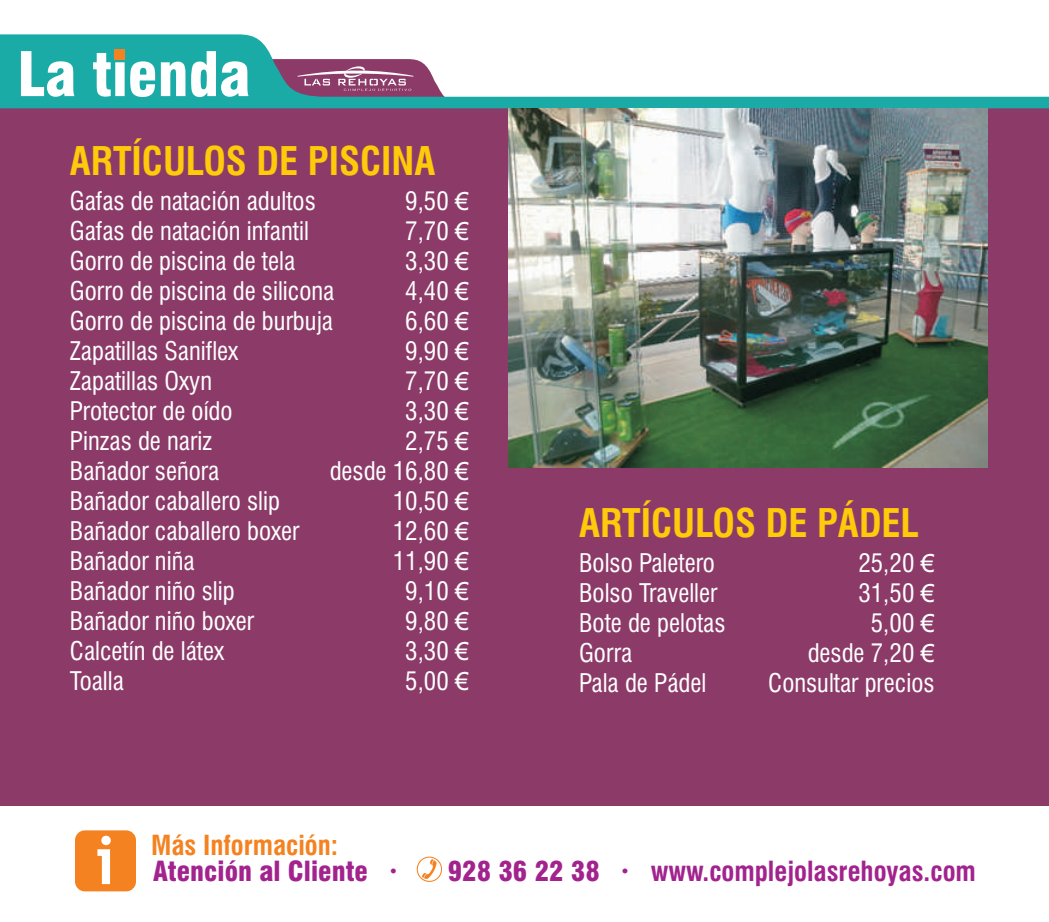
<style>
.page{position:relative;width:1049px;height:922px;background:#fff}
.page>*{position:absolute;margin:0;border:0;box-sizing:border-box;transform-origin:0 0}
.t1{font:700 66.5px "Trebuchet MS";color:#fff}
.t2{font:900 condensed 59.75px "Swiss 721 BT";color:#fff}
.t3{font:700 condensed 38.5px "Swiss 721 BT";color:#feca0a}
.t4{font:700 condensed 27px "Swiss 721 BT";color:#a2238e}
.t5{font:900 condensed 27px "Swiss 721 BT";color:#a2238e}
.t6{font:700 condensed 27px "Swiss 721 BT";color:#f58220}
.t7{font:condensed 25px/30px "Swiss 721 BT";color:#fff}
.s1{font-family:"Arial";font-stretch:normal}
.s2{font-weight:900}
</style>
<div class="page">
<div style="left:0;top:108px;width:1049px;height:697px;background:#8c3b69"></div>
<svg style="left:0;top:34px;width:1049px;height:74px"></svg>
<svg style="left:148px;top:59px;width:321px;height:46px"></svg>
<img style="left:509px;top:108px;width:479px;height:360px">
<div style="left:75px;top:830px;width:61px;height:61px;background:#f58220;border-radius:10px"></div>
<svg style="left:416px;top:856px;width:26px;height:26px"></svg>
<div style="left:114px;top:50px;width:11px;height:10px;background:#f58220"></div>
<h2 class="t2" style="left:17px;top:51px;width:235px">La tienda</h2>
<h3 class="t3" style="left:70px;top:145px;width:367px">ARTÍCULOS DE PISCINA</h3>
<p class="t7" style="left:70px;top:188px;width:266px">Gafas de natación adultos<br>Gafas de natación infantil<br>Gorro de piscina de tela<br>Gorro de piscina de silicona<br>Gorro de piscina de burbuja<br>Zapatillas Saniflex<br>Zapatillas Oxyn<br>Protector de oído<br>Pinzas de nariz<br>Bañador señora<br>Bañador caballero slip<br>Bañador caballero boxer<br>Bañador niña<br>Bañador niño slip<br>Bañador niño boxer<br>Calcetín de látex<br>Toalla</p>
<p class="t7" style="left:330px;top:188px;width:141px;text-align:right">9,50 <span class="s1">€<br></span>7,70 <span class="s1">€<br></span>3,30 <span class="s1">€<br></span>4,40 <span class="s1">€<br></span>6,60 <span class="s1">€<br></span>9,90 <span class="s1">€<br></span>7,70 <span class="s1">€<br></span>3,30 <span class="s1">€<br></span>2,75 <span class="s1">€<br></span>desde 16,80 <span class="s1">€<br></span>10,50 <span class="s1">€<br></span>12,60 <span class="s1">€<br></span>11,90 <span class="s1">€<br></span>9,10 <span class="s1">€<br></span>9,80 <span class="s1">€<br></span>3,30 <span class="s1">€<br></span>5,00 <span class="s1">€</span></p>
<h3 class="t3" style="left:579px;top:507px;width:342px">ARTÍCULOS DE PÁDEL</h3>
<p class="t7" style="left:579px;top:550px;width:148px">Bolso Paletero<br>Bolso Traveller<br>Bote de pelotas<br>Gorra<br>Pala de Pádel</p>
<p class="t7" style="left:768px;top:550px;width:168px;text-align:right">25,20 <span class="s1">€<br></span>31,50 <span class="s1">€<br></span>5,00 <span class="s1">€<br></span>desde 7,20 <span class="s1">€<br></span>Consultar precios</p>
<h1 class="t1" style="left:95px;top:834px;width:21px">i</h1>
<p class="t6" style="left:151px;top:834px;width:188px">Más Información:</p>
<p class="t5" style="left:153px;top:860px;width:245px">Atención al Cliente ·</p>
<p class="t4" style="left:448px;top:860px;width:530px"><span class="s2">928 36 22 38 ·</span> www.complejolasrehoyas.com</p>
</div>
